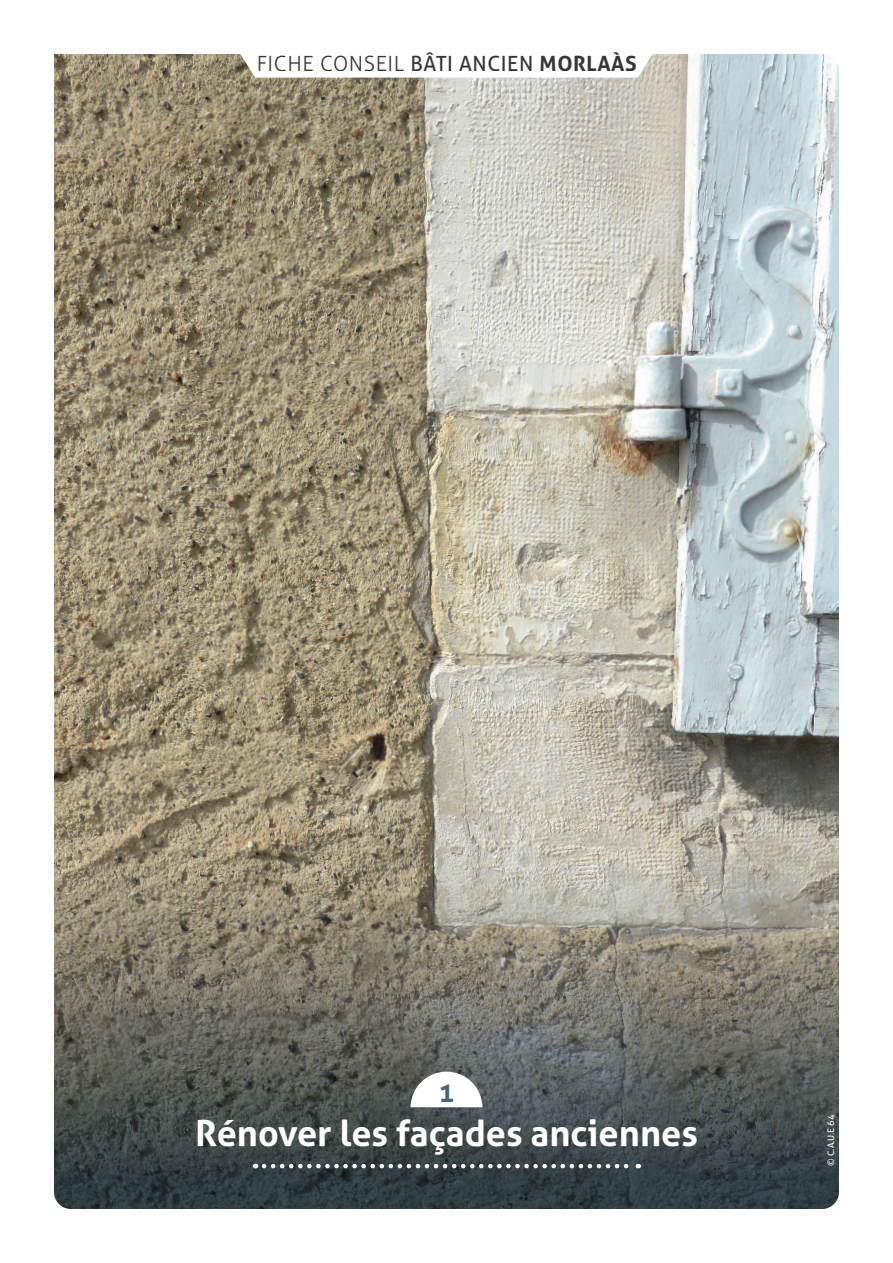
<style>
.page{position:relative;width:893px;height:1263px;background:#fff}
.page>*{position:absolute;margin:0;border:0;box-sizing:border-box;transform-origin:0 0}
.Titre_couverture{font:700 36px "Aller";color:#fff}
.t1{font:700 27px "Aller";color:#49647e}
.t2{font:300 21px "Aller";letter-spacing:.025em;color:#231f20}
.t3{font:9px "Aller";color:#fff}
.s1{font-weight:400}
.s2{font-weight:700}
</style>
<div class="page">
<img style="left:54px;top:54px;width:785px;height:1155px">
<svg style="left:54px;top:838px;width:785px;height:371px"></svg>
<svg style="left:240px;top:54px;width:413px;height:24px"></svg>
<svg style="left:410px;top:1071px;width:72px;height:36px"></svg>
<svg style="left:264px;top:1164px;width:375px;height:4px"></svg>
<p class="t2" style="left:257px;top:51px;width:382px">FICHE CONSEIL <span class="s1">BÂTI ANCIEN</span> <span class="s2">MORLAÀS</span></p>
<p class="t1" style="left:438px;top:1076px;width:18px">1</p>
<p class="Titre_couverture" style="left:195px;top:1111px;width:504px">Rénover les façades anciennes</p>
<p class="t3" style="left:825px;top:1166px;width:53px;rotate:-90deg">© C.A.U.E 64</p>
</div>
